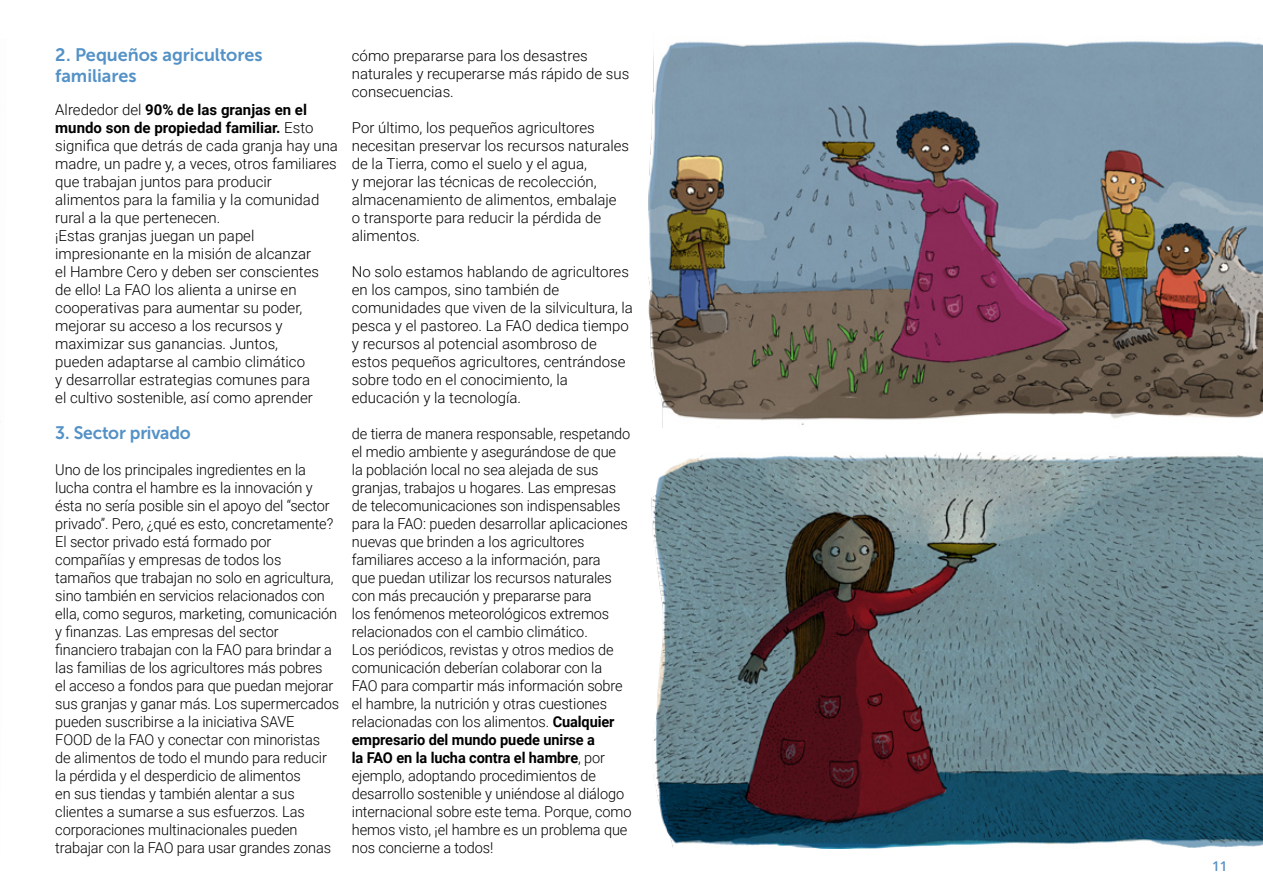
<style>
.page{position:relative;width:1263px;height:893px;background:#fff}
.page>*{position:absolute;margin:0;border:0;box-sizing:border-box;transform-origin:0 0}
.t1{font:18px/21px "Museo Sans 700";letter-spacing:-.005em;color:#5391c6}
.t2{font:300 15px/18px "Roboto";letter-spacing:-.005em;color:#000}
.t3{font:600 13.5px "Open Sans";color:#5391c6}
.s1{font-weight:700}
</style>
<div class="page">
<img style="left:648px;top:41px;width:615px;height:387px">
<img style="left:651px;top:452px;width:612px;height:396px">
<p class="t1" style="left:55px;top:44px;width:209px">2. Pequeños agricultores familiares</p>
<p class="t2" style="left:55px;top:100px;width:284px">Alrededor del <span class="s1">90% de las granjas en el mundo son de propiedad familiar.</span> Esto significa que detrás de cada granja hay una madre, un padre y, a veces, otros familiares que trabajan juntos para producir alimentos para la familia y la comunidad rural a la que pertenecen.<br>¡Estas granjas juegan un papel impresionante en la misión de alcanzar<br>el Hambre Cero y deben ser conscientes de ello! La FAO los alienta a unirse en cooperativas para aumentar su poder, mejorar su acceso a los recursos y maximizar sus ganancias. Juntos,<br>pueden adaptarse al cambio climático<br>y desarrollar estrategias comunes para<br>el cultivo sostenible, así como aprender</p>
<p class="t1" style="left:55px;top:422px;width:137px">3. Sector privado</p>
<p class="t2" style="left:55px;top:460px;width:285px">Uno de los principales ingredientes en la lucha contra el hambre es la innovación y ésta no sería posible sin el apoyo del “sector privado”. Pero, ¿qué es esto, concretamente?<br>El sector privado está formado por compañías y empresas de todos los tamaños que trabajan no solo en agricultura, sino también en servicios relacionados con ella, como seguros, marketing, comunicación y finanzas. Las empresas del sector financiero trabajan con la FAO para brindar a las familias de los agricultores más pobres<br>el acceso a fondos para que puedan mejorar sus granjas y ganar más. Los supermercados pueden suscribirse a la iniciativa SAVE<br>FOOD de la FAO y conectar con minoristas de alimentos de todo el mundo para reducir la pérdida y el desperdicio de alimentos<br>en sus tiendas y también alentar a sus clientes a sumarse a sus esfuerzos. Las corporaciones multinacionales pueden trabajar con la FAO para usar grandes zonas</p>
<p class="t2" style="left:352px;top:46px;width:279px">cómo prepararse para los desastres naturales y recuperarse más rápido de sus consecuencias.</p>
<p class="t2" style="left:352px;top:118px;width:279px">Por último, los pequeños agricultores necesitan preservar los recursos naturales de la Tierra, como el suelo y el agua,<br>y mejorar las técnicas de recolección, almacenamiento de alimentos, embalaje<br>o transporte para reducir la pérdida de alimentos.</p>
<p class="t2" style="left:352px;top:262px;width:283px">No solo estamos hablando de agricultores en los campos, sino también de comunidades que viven de la silvicultura, la pesca y el pastoreo. La FAO dedica tiempo y recursos al potencial asombroso de estos pequeños agricultores, centrándose sobre todo en el conocimiento, la educación y la tecnología.</p>
<p class="t2" style="left:352px;top:424px;width:281px">de tierra de manera responsable, respetando el medio ambiente y asegurándose de que<br>la población local no sea alejada de sus granjas, trabajos u hogares. Las empresas de telecomunicaciones son indispensables para la FAO: pueden desarrollar aplicaciones nuevas que brinden a los agricultores familiares acceso a la información, para<br>que puedan utilizar los recursos naturales con más precaución y prepararse para<br>los fenómenos meteorológicos extremos relacionados con el cambio climático.<br>Los periódicos, revistas y otros medios de comunicación deberían colaborar con la FAO para compartir más información sobre el hambre, la nutrición y otras cuestiones relacionadas con los alimentos. <span class="s1">Cualquier empresario del mundo puede unirse a<br>la FAO en la lucha contra el hambre</span>, por ejemplo, adoptando procedimientos de desarrollo sostenible y uniéndose al diálogo internacional sobre este tema. Porque, como hemos visto, ¡el hambre es un problema que nos concierne a todos!</p>
<p class="t3" style="left:1212px;top:856px;width:17px">11</p>
</div>
